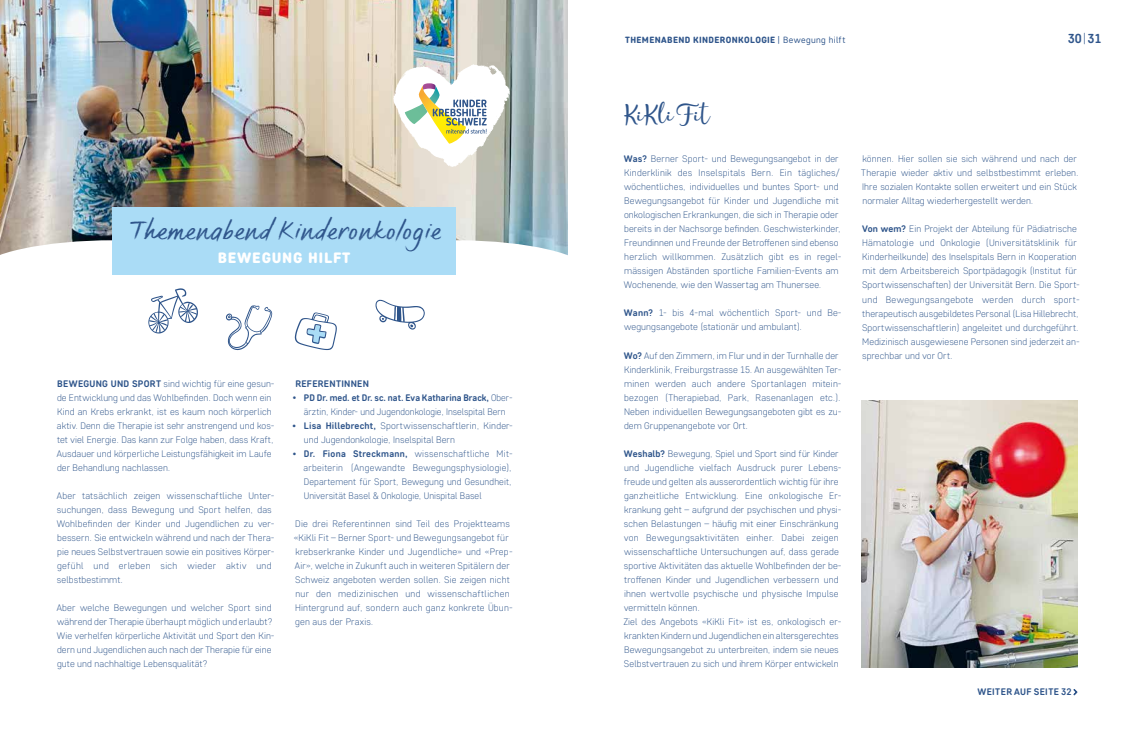
<style>
.page{position:relative;width:1134px;height:738px;background:#fff}
.page>*{position:absolute;margin:0;border:0;box-sizing:border-box;transform-origin:0 0}
.t1{font:28px "Moments";color:#2f558b}
.t2{font:26px "FS Sammy";letter-spacing:.03em;color:#2f558b}
.t3{font:900 15px "Core Sans DS75";letter-spacing:.05em;color:#fff}
.t4{font:700 13px "Core Sans DS55";color:#2f558b}
.t5{font:300 9.5px/14px "Core Sans DS25";letter-spacing:.01em;color:#2f558b}
.t6{font:700 9.5px "Core Sans DS55";letter-spacing:.005em;color:#2f558b}
.t7{font:700 9.5px "Core Sans DS55";letter-spacing:.025em;color:#2f558b}
.t8{font:800 9px "Core Sans DS65";letter-spacing:.04em;color:#2f558b}
.s1{font-family:"Core Sans DS55";font-weight:700}
.s2{font-family:"Core Sans DS25";font-weight:300}
.s3{font-family:"Core Sans DS35";font-weight:400}
</style>
<div class="page">
<img style="left:0;top:0;width:568px;height:240px">
<svg style="left:0;top:240px;width:272px;height:110px"></svg>
<svg style="left:295px;top:240px;width:273px;height:110px"></svg>
<div style="left:113px;top:207px;width:343px;height:67px;background:#aadcf6"></div>
<img style="left:390px;top:51px;width:127px;height:127px">
<svg style="left:405px;top:83px;width:82px;height:60px"></svg>
<img style="left:862px;top:400px;width:215px;height:266px">
<svg style="left:1073px;top:689px;width:4px;height:5px"></svg>
<h2 class="t2" style="left:128px;top:214px;width:314px">Themenabend Kinderonkologie</h2>
<h3 class="t3" style="left:218px;top:247px;width:134px">BEWEGUNG HILFT</h3>
<p class="t5" style="left:57px;top:375px;width:219px"><span class="s1">BEWEGUNG UND SPORT</span> sind wichtig für eine gesun&shy;de Entwicklung und das Wohlbefinden. Doch wenn ein Kind an Krebs erkrankt, ist es kaum noch körperlich aktiv. Denn die Therapie ist sehr anstrengend und kos&shy;tet viel Energie. Das kann zur Folge haben, dass Kraft, Ausdauer und körperliche Leistungsfähigkeit im Laufe der Behandlung nachlassen.</p>
<p class="t5" style="left:57px;top:487px;width:219px">Aber tatsächlich zeigen wissenschaftliche Unter&shy;suchungen, dass Bewegung und Sport helfen, das Wohlbefinden der Kinder und Jugendlichen zu ver&shy;bessern. Sie entwickeln während und nach der Thera&shy;pie neues Selbstvertrauen sowie ein positives Körper&shy;gefühl und erleben sich wieder aktiv und selbstbestimmt.</p>
<p class="t5" style="left:57px;top:600px;width:219px">Aber welche Bewegungen und welcher Sport sind während der Therapie überhaupt möglich und erlaubt?<br>Wie verhelfen körperliche Aktivität und Sport den Kin&shy;dern und Jugendlichen auch nach der Therapie für eine gute und nachhaltige Lebensqualität?</p>
<p class="t7" style="left:295px;top:377px;width:75px">REFERENTINNEN</p>
<p class="t6" style="left:293px;top:390px;width:221px">• PD Dr. med. et Dr. sc. nat. Eva Katharina Brack, <span class="s2">Ober-</span></p>
<p class="t5" style="left:304px;top:403px;width:203px">ärztin, Kinder- und Jugendonkologie, Inselspital Bern</p>
<p class="t5" style="left:304px;top:417px;width:210px;text-indent:-11px"><span class="s1">• Lisa Hillebrecht,</span> Sportwissenschaftlerin, Kinder&shy;und Jugendonkologie, Inselspital Bern</p>
<p class="t5" style="left:304px;top:445px;width:211px;text-align:justify;text-indent:-11px"><span class="s1">• Dr. Fiona Streckmann,</span> wissenschaftliche Mit&shy;arbeiterin (Angewandte Bewegungsphysiologie), Departement für Sport, Bewegung und Gesundheit, Universität Basel &amp; Onkologie, Unispital Basel</p>
<p class="t5" style="left:294px;top:515px;width:220px">Die drei Referentinnen sind Teil des Projektteams «KiKli Fit – Berner Sport- und Bewegungsangebot für krebserkranke Kinder und Jugendliche» und «Prep-Air», welche in Zukunft auch in weiteren Spitälern der Schweiz angeboten werden sollen. Sie zeigen nicht nur den medizinischen und wissenschaftlichen Hintergrund auf, sondern auch ganz konkrete Übun&shy;gen aus der Praxis.</p>
<p class="t8" style="left:625px;top:34px;width:222px">THEMENABEND KINDERONKOLOGIE <span class="s3">| Bewegung hilft</span></p>
<h3 class="t4" style="left:1068px;top:30px;width:35px">30 <span class="s2">|</span>31</h3>
<h1 class="t1" style="left:624px;top:96px;width:88px">KiKli Fit</h1>
<p class="t5" style="left:624px;top:151px;width:219px"><span class="s1">Was?</span> Berner Sport- und Bewegungsangebot in der Kinderklinik des Inselspitals Bern. Ein tägliches/ wöchentliches, individuelles und buntes Sport- und Bewegungsangebot für Kinder und Jugendliche mit onkologischen Erkrankungen, die sich in Therapie oder bereits in der Nachsorge befinden. Geschwisterkinder, Freundinnen und Freunde der Betroffenen sind ebenso herzlich willkommen. Zusätzlich gibt es in regel&shy;mässigen Abständen sportliche Familien-Events am Wochenende, wie den Wassertag am Thunersee.</p>
<p class="t5" style="left:624px;top:305px;width:219px"><span class="s1">Wann?</span> 1- bis 4-mal wöchentlich Sport- und Be&shy;wegungsangebote (stationär und ambulant).</p>
<p class="t5" style="left:624px;top:347px;width:219px"><span class="s1">Wo?</span> Auf den Zimmern, im Flur und in der Turnhalle der Kinderklinik, Freiburgstrasse 15. An ausgewählten Ter&shy;minen werden auch andere Sportanlagen mitein&shy;bezogen (Therapiebad, Park, Rasenanlagen etc.).<br>Neben individuellen Bewegungsangeboten gibt es zu&shy;dem Gruppenangebote vor Ort.</p>
<p class="t5" style="left:623px;top:445px;width:220px"><span class="s1">Weshalb?</span> Bewegung, Spiel und Sport sind für Kinder und Jugendliche vielfach Ausdruck purer Lebens&shy;freude und gelten als ausserordentlich wichtig für ihre ganzheitliche Entwicklung. Eine onkologische Er&shy;krankung geht – aufgrund der psychischen und physi&shy;schen Belastungen – häufig mit einer Einschränkung von Bewegungsaktivitäten einher. Dabei zeigen wissenschaftliche Untersuchungen auf, dass gerade sportive Aktivitäten das aktuelle Wohlbefinden der be&shy;troffenen Kinder und Jugendlichen verbessern und ihnen wertvolle psychische und physische Impulse vermitteln können.<br>Ziel des Angebots «KiKli Fit» ist es, onkologisch er&shy;krankten Kindern und Jugendlichen ein altersgerechtes Bewegungsangebot zu unterbreiten, indem sie neues Selbstvertrauen zu sich und ihrem Körper entwickeln</p>
<p class="t5" style="left:861px;top:151px;width:219px">können. Hier sollen sie sich während und nach der Therapie wieder aktiv und selbstbestimmt erleben.<br>Ihre sozialen Kontakte sollen erweitert und ein Stück normaler Alltag wiederhergestellt werden.</p>
<p class="t5" style="left:862px;top:221px;width:219px"><span class="s1">Von wem?</span> Ein Projekt der Abteilung für Pädiatrische Hämatologie und Onkologie (Universitätsklinik für Kinderheilkunde) des Inselspitals Bern in Kooperation mit dem Arbeitsbereich Sportpädagogik (Institut für Sportwissenschaften) der Universität Bern. Die Sport&shy;und Bewegungsangebote werden durch sport&shy;therapeutisch ausgebildetes Personal (Lisa Hillebrecht, Sportwissenschaftlerin) angeleitet und durchgeführt.<br>Medizinisch ausgewiesene Personen sind jederzeit an&shy;sprechbar und vor Ort.</p>
<p class="t7" style="left:977px;top:684px;width:96px">WEITER AUF SEITE 32</p>
</div>
